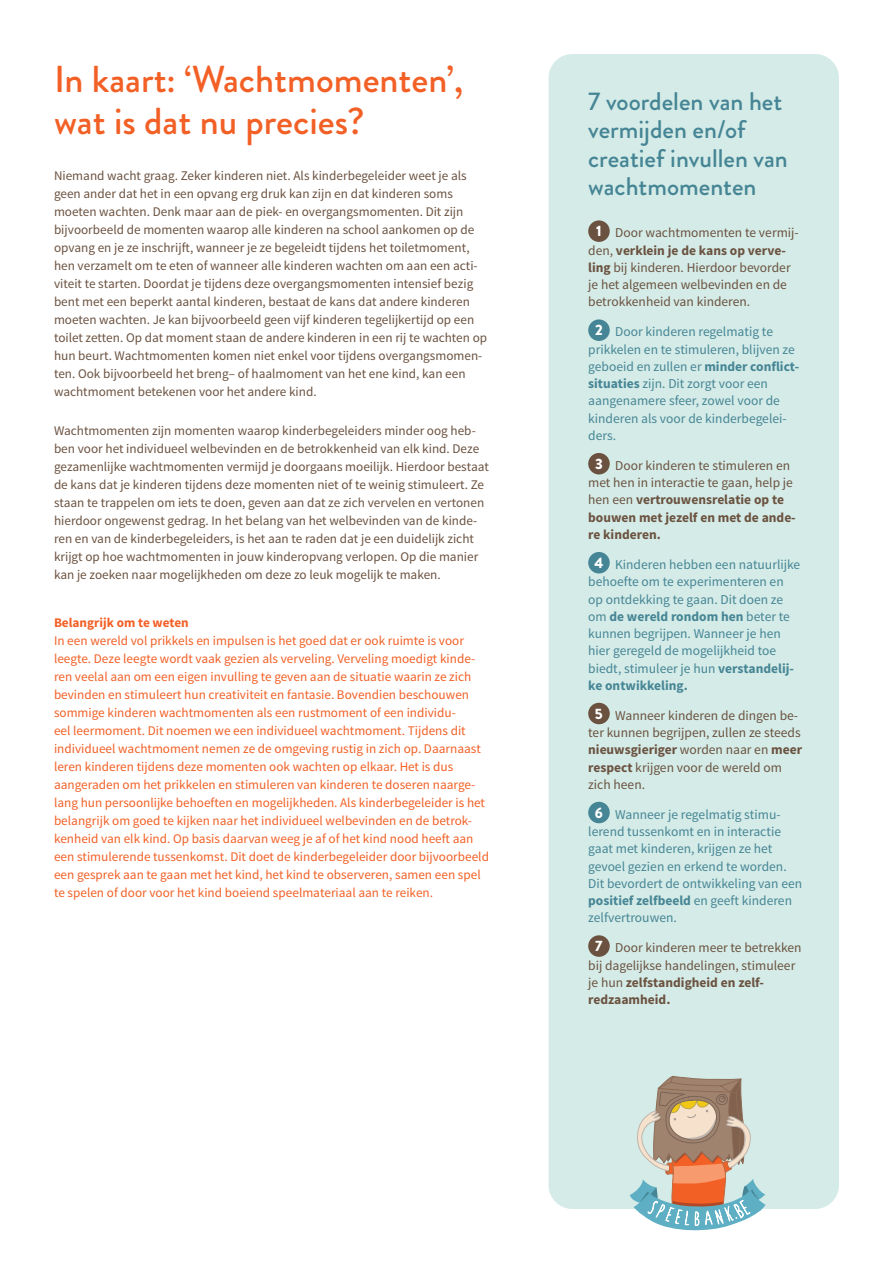
<style>
.page{position:relative;width:893px;height:1263px;background:#fff}
.page>*{position:absolute;margin:0;border:0;box-sizing:border-box;transform-origin:0 0}
.t1{font:500 37.5px/42px "Brandon Grotesque";color:#f26026}
.t2{font:500 25.5px/28.5px "Brandon Grotesque";color:#468595}
.t3{font:13.5px/17.2px "Source Sans Pro";color:#468595}
.t4{font:13.5px/17.2px "Source Sans Pro";color:#6b5240}
.t5{font:13.2px/18px "Source Sans Pro";color:#6b5240}
.t6{font:13.2px/18px "Source Sans Pro";color:#f26026}
.t7{font:700 13.2px "Source Sans Pro";color:#f26026}
.s1{font-family:"Brandon Grotesque";font-weight:900;font-size:15px;color:#fff}
.s2{font-weight:700}
</style>
<div class="page">
<div style="left:549px;top:54px;width:290px;height:1155px;background:#d4ebe7;border-radius:24px"></div>
<div style="left:588px;top:220px;width:22px;height:22px;background:#6b5240;border-radius:50%"></div>
<div style="left:588px;top:319px;width:22px;height:22px;background:#468595;border-radius:50%"></div>
<div style="left:588px;top:453px;width:22px;height:21px;background:#6b5240;border-radius:50%"></div>
<div style="left:588px;top:552px;width:22px;height:21px;background:#468595;border-radius:50%"></div>
<div style="left:588px;top:703px;width:22px;height:21px;background:#6b5240;border-radius:50%"></div>
<div style="left:588px;top:802px;width:22px;height:21px;background:#468595;border-radius:50%"></div>
<div style="left:588px;top:935px;width:22px;height:22px;background:#6b5240;border-radius:50%"></div>
<svg style="left:630px;top:1075px;width:135px;height:156px"></svg>
<h1 class="t1" style="left:54px;top:59px;width:411px">In kaart: ‘Wachtmomenten’, wat is dat nu precies?</h1>
<p class="t5" style="left:54px;top:167px;width:435px">Niemand wacht graag. Zeker kinderen niet. Als kinderbegeleider weet je als geen ander dat het in een opvang erg druk kan zijn en dat kinderen soms moeten wachten. Denk maar aan de piek- en overgangsmomenten. Dit zijn bijvoorbeeld de momenten waarop alle kinderen na school aankomen op de opvang en je ze inschrijft, wanneer je ze begeleidt tijdens het toiletmoment, hen verzamelt om te eten of wanneer alle kinderen wachten om aan een acti&shy;viteit te starten. Doordat je tijdens deze overgangsmomenten intensief bezig bent met een beperkt aantal kinderen, bestaat de kans dat andere kinderen moeten wachten. Je kan bijvoorbeeld geen vijf kinderen tegelijkertijd op een toilet zetten. Op dat moment staan de andere kinderen in een rij te wachten op hun beurt. Wachtmomenten komen niet enkel voor tijdens overgangsmomen&shy;ten. Ook bijvoorbeeld het breng– of haalmoment van het ene kind, kan een wachtmoment betekenen voor het andere kind.</p>
<p class="t5" style="left:54px;top:422px;width:436px">Wachtmomenten zijn momenten waarop kinderbegeleiders minder oog heb&shy;ben voor het individueel welbevinden en de betrokkenheid van elk kind. Deze gezamenlijke wachtmomenten vermijd je doorgaans moeilijk. Hierdoor bestaat de kans dat je kinderen tijdens deze momenten niet of te weinig stimuleert. Ze staan te trappelen om iets te doen, geven aan dat ze zich vervelen en vertonen hierdoor ongewenst gedrag. In het belang van het welbevinden van de kinde&shy;ren en van de kinderbegeleiders, is het aan te raden dat je een duidelijk zicht krijgt op hoe wachtmomenten in jouw kinderopvang verlopen. Op die manier kan je zoeken naar mogelijkheden om deze zo leuk mogelijk te maken.</p>
<p class="t7" style="left:54px;top:614px;width:136px">Belangrijk om te weten</p>
<p class="t6" style="left:54px;top:632px;width:436px">In een wereld vol prikkels en impulsen is het goed dat er ook ruimte is voor leegte. Deze leegte wordt vaak gezien als verveling. Verveling moedigt kinde&shy;ren veelal aan om een eigen invulling te geven aan de situatie waarin ze zich bevinden en stimuleert hun creativiteit en fantasie. Bovendien beschouwen sommige kinderen wachtmomenten als een rustmoment of een individu-<br>eel leermoment. Dit noemen we een individueel wachtmoment. Tijdens dit individueel wachtmoment nemen ze de omgeving rustig in zich op. Daarnaast leren kinderen tijdens deze momenten ook wachten op elkaar. Het is dus aangeraden om het prikkelen en stimuleren van kinderen te doseren naarge&shy;lang hun persoonlijke behoeften en mogelijkheden. Als kinderbegeleider is het belangrijk om goed te kijken naar het individueel welbevinden en de betrok&shy;kenheid van elk kind. Op basis daarvan weeg je af of het kind nood heeft aan een stimulerende tussenkomst. Dit doet de kinderbegeleider door bijvoorbeeld een gesprek aan te gaan met het kind, het kind te observeren, samen een spel te spelen of door voor het kind boeiend speelmateriaal aan te reiken.</p>
<h2 class="t2" style="left:588px;top:87px;width:201px">7 voordelen van het vermijden en/of creatief invullen van wachtmomenten</h2>
<p class="t4" style="left:588px;top:225px;width:212px;text-indent:8px"><span class="s1">1</span> Door wachtmomenten te vermij&shy;den, <span class="s2">verklein je de kans op verve&shy;ling</span> bij kinderen. Hierdoor bevorder je het algemeen welbevinden en de betrokkenheid van kinderen.</p>
<p class="t3" style="left:588px;top:324px;width:211px;text-indent:7px"><span class="s1">2</span> Door kinderen regelmatig te prikkelen en te stimuleren, blijven ze geboeid en zullen er <span class="s2">minder conflict&shy;situaties</span> zijn. Dit zorgt voor een aangenamere sfeer, zowel voor de kinderen als voor de kinderbegelei&shy;ders.</p>
<p class="t4" style="left:588px;top:457px;width:209px;text-indent:7px"><span class="s1">3</span> Door kinderen te stimuleren en met hen in interactie te gaan, help je hen een <span class="s2">vertrouwensrelatie op te bouwen met jezelf en met de ande&shy;re kinderen.</span></p>
<p class="t3" style="left:588px;top:556px;width:214px;text-indent:6px"><span class="s1">4</span> Kinderen hebben een natuurlijke behoefte om te experimenteren en op ontdekking te gaan. Dit doen ze om <span class="s2">de wereld rondom hen</span> beter te kunnen begrijpen. Wanneer je hen hier geregeld de mogelijkheid toe biedt, stimuleer je hun <span class="s2">verstandelij&shy;ke ontwikkeling.</span></p>
<p class="t4" style="left:588px;top:707px;width:215px;text-indent:7px"><span class="s1">5</span> Wanneer kinderen de dingen be&shy;ter kunnen begrijpen, zullen ze steeds <span class="s2">nieuwsgieriger</span> worden naar en <span class="s2">meer respect</span> krijgen voor de wereld om zich heen.</p>
<p class="t3" style="left:588px;top:806px;width:215px;text-indent:7px"><span class="s1">6</span> Wanneer je regelmatig stimu&shy;lerend tussenkomt en in interactie gaat met kinderen, krijgen ze het gevoel gezien en erkend te worden.<br>Dit bevordert de ontwikkeling van een <span class="s2">positief zelfbeeld</span> en geeft kinderen zelfvertrouwen.</p>
<p class="t4" style="left:588px;top:939px;width:215px;text-indent:7px"><span class="s1">7</span> Door kinderen meer te betrekken bij dagelijkse handelingen, stimuleer je hun <span class="s2">zelfstandigheid en zelf&shy;redzaamheid.</span></p>
</div>
